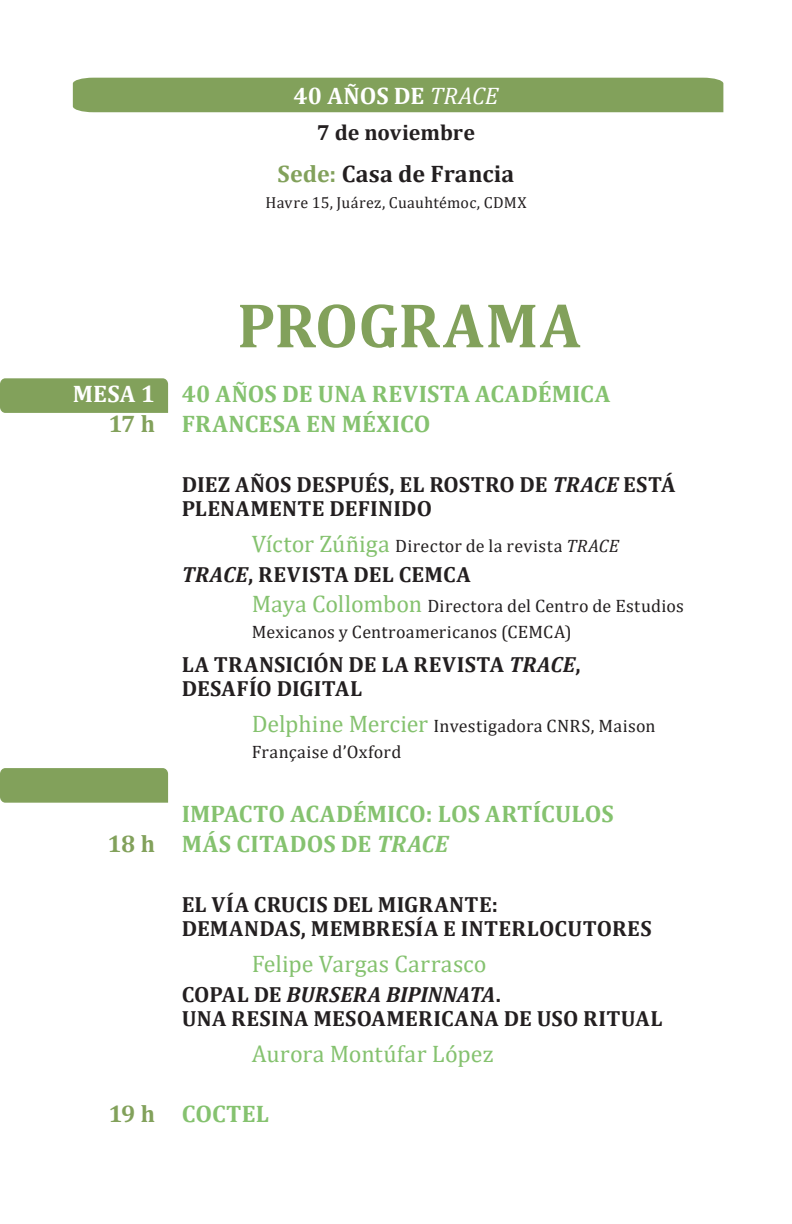
<style>
.page{position:relative;width:792px;height:1224px;background:#fff}
.page>*{position:absolute;margin:0;border:0;box-sizing:border-box;transform-origin:0 0}
.TITULO_MESA{font:700 24px/30px "Cambria";letter-spacing:.005em;color:#85c26f}
.Autor{font:24px "Cambria";letter-spacing:.01em;color:#85c26f}
.TITULO_MESA-2{font:700 24px "Cambria";letter-spacing:.005em;color:#fff}
.t1{font:700 24px "Cambria";letter-spacing:.01em;color:#231f20}
.TITULO_MESA-3{font:700 24px "Cambria";color:#82a15b}
.Subtítulo_MESA{font:700 22px/23.8px "Cambria";letter-spacing:.01em;color:#231f20}
.Texto{font:700 22px "Cambria";letter-spacing:-.005em;color:#231f20}
.Autor-2{font:18px/26px "Cambria";letter-spacing:.015em;color:#231f20}
.t2{font:16px "Cambria";letter-spacing:.02em;color:#231f20}
.s1{font-weight:400;font-style:italic}
.s2{color:#82a15b}
.s3{font-style:italic}
.s4{font-size:24px;color:#85c26f}
</style>
<div class="page">
<svg style="left:240px;top:304px;width:340px;height:44px"></svg>
<div style="left:0;top:378px;width:168px;height:35px;background:#82a15b"></div>
<div style="left:0;top:768px;width:168px;height:35px;background:#82a15b"></div>
<div style="left:73px;top:78px;width:650px;height:34px;background:#82a15b"></div>
<p class="TITULO_MESA-2" style="left:294px;top:79px;width:206px">40 AÑOS DE <span class="s1">TRACE</span></p>
<p class="Texto" style="left:317px;top:117px;width:160px">7 de noviembre</p>
<p class="t1" style="left:278px;top:156px;width:238px"><span class="s2">Sede:</span> Casa de Francia</p>
<p class="t2" style="left:265px;top:193px;width:263px">Havre 15, Juárez, Cuauhtémoc, CDMX</p>
<p class="TITULO_MESA-2" style="left:73px;top:377px;width:84px">MESA 1</p>
<p class="TITULO_MESA-3" style="left:109px;top:407px;width:48px">17 h</p>
<p class="TITULO_MESA-3" style="left:108px;top:827px;width:49px">18 h</p>
<p class="TITULO_MESA-3" style="left:108px;top:1097px;width:48px">19 h</p>
<p class="TITULO_MESA" style="left:182px;top:378px;width:430px">40 AÑOS DE UNA REVISTA ACADÉMICA<br>FRANCESA EN MÉXICO</p>
<p class="Subtítulo_MESA" style="left:182px;top:472px;width:495px">DIEZ AÑOS DESPUÉS, EL ROSTRO DE <span class="s3">TRACE</span> ESTÁ<br>PLENAMENTE DEFINIDO</p>
<p class="Autor-2" style="left:252px;top:533px;width:369px"><span class="s4">Víctor Zúñiga</span> Director de la revista <span class="s3">TRACE</span></p>
<p class="Subtítulo_MESA" style="left:182px;top:562px;width:291px"><span class="s3">TRACE</span>, REVISTA DEL CEMCA</p>
<p class="Autor-2" style="left:252px;top:593px;width:434px"><span class="s4">Maya Collombon</span> Directora del Centro de Estudios<br>Mexicanos y Centroamericanos (CEMCA)</p>
<p class="Subtítulo_MESA" style="left:182px;top:652px;width:400px">LA TRANSICIÓN DE LA REVISTA <span class="s3">TRACE</span>,<br>DESAFÍO DIGITAL</p>
<p class="Autor-2" style="left:252px;top:713px;width:405px"><span class="s4">Delphine Mercier</span> Investigadora CNRS, Maison<br>Française d’Oxford</p>
<p class="TITULO_MESA" style="left:182px;top:798px;width:434px">IMPACTO ACADÉMICO: LOS ARTÍCULOS</p>
<p class="TITULO_MESA" style="left:182px;top:828px;width:268px">MÁS CITADOS DE <span class="s3">TRACE</span></p>
<p class="Subtítulo_MESA" style="left:182px;top:892px;width:471px">EL VÍA CRUCIS DEL MIGRANTE:<br>DEMANDAS, MEMBRESÍA E INTERLOCUTORES</p>
<p class="Autor" style="left:252px;top:950px;width:236px">Felipe Vargas Carrasco</p>
<p class="Subtítulo_MESA" style="left:182px;top:982px;width:482px">COPAL DE <span class="s3">BURSERA BIPINNATA</span>.<br>UNA RESINA MESOAMERICANA DE USO RITUAL</p>
<p class="Autor" style="left:252px;top:1040px;width:244px">Aurora Montúfar López</p>
<p class="TITULO_MESA" style="left:182px;top:1098px;width:89px">COCTEL</p>
</div>
